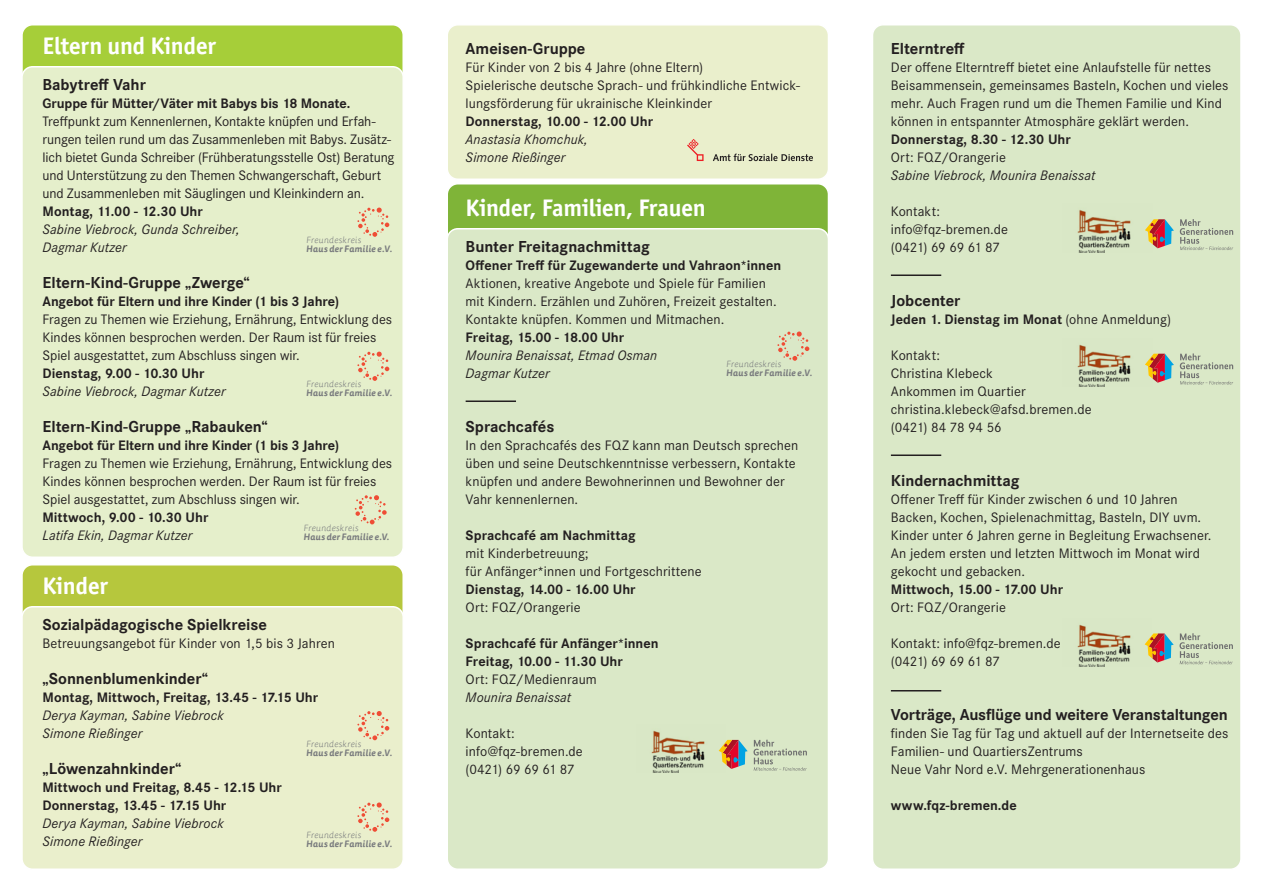
<style>
.page{position:relative;width:1263px;height:893px;background:#fff}
.page>*{position:absolute;margin:0;border:0;box-sizing:border-box;transform-origin:0 0}
.t1{font:700 24px "Officina Sans ITC Pro";letter-spacing:-.005em;color:#fff}
.t2{font:700 16.5px "Corporate S Pro";letter-spacing:-.005em;color:#231f20}
.t3{font:14.25px/18px "Corporate S Pro";letter-spacing:.005em;color:#231f20}
.t4{font:700 14.25px/18px "Corporate S Pro";color:#231f20}
.t5{font:italic 14.25px/18px "Corporate S Pro";letter-spacing:.005em;color:#231f20}
.t6{font:italic 700 9.15px "Tisa Sans OT";letter-spacing:.025em;color:#787a7d}
.t7{font:italic 300 9.15px "Tisa Sans OT";letter-spacing:.02em;color:#787a7d}
.s1{font-weight:400}
</style>
<div class="page">
<div style="left:447px;top:184px;width:381px;height:160px;background:#7fb438;border-radius:11px"></div>
<div style="left:446px;top:183px;width:383px;height:162px;border:2px solid #fff;border-radius:11px"></div>
<div style="left:447px;top:229px;width:381px;height:640px;background:#dae8c7;border-radius:11px"></div>
<div style="left:446px;top:228px;width:383px;height:642px;border:2px solid #fff;border-radius:11px"></div>
<div style="left:447px;top:25px;width:381px;height:154px;background:#eaefcc;border-radius:11px"></div>
<div style="left:446px;top:24px;width:383px;height:156px;border:2px solid #fff;border-radius:11px"></div>
<div style="left:22px;top:25px;width:381px;height:136px;background:#a6ce39;border-radius:11px"></div>
<div style="left:21px;top:24px;width:383px;height:138px;border:2px solid #fff;border-radius:11px"></div>
<div style="left:22px;top:565px;width:381px;height:172px;background:#b6c73d;border-radius:11px"></div>
<div style="left:21px;top:564px;width:383px;height:174px;border:2px solid #fff;border-radius:11px"></div>
<div style="left:22px;top:67px;width:381px;height:490px;background:#e5efcb;border-radius:11px"></div>
<div style="left:21px;top:66px;width:383px;height:492px;border:2px solid #fff;border-radius:11px"></div>
<div style="left:22px;top:607px;width:381px;height:262px;background:#eaefcc;border-radius:11px"></div>
<div style="left:21px;top:606px;width:383px;height:264px;border:2px solid #fff;border-radius:11px"></div>
<div style="left:872px;top:25px;width:369px;height:844px;background:#dae8c7;border-radius:11px"></div>
<div style="left:872px;top:24px;width:370px;height:846px;border:2px solid #fff;border-radius:11px"></div>
<img style="left:1077px;top:624px;width:68px;height:42px">
<img style="left:1077px;top:210px;width:54px;height:42px">
<img style="left:1077px;top:344px;width:54px;height:43px">
<img style="left:651px;top:730px;width:68px;height:43px">
<svg style="left:1145px;top:633px;width:88px;height:31px"></svg>
<svg style="left:1180px;top:219px;width:53px;height:31px"></svg>
<svg style="left:1145px;top:219px;width:29px;height:29px"></svg>
<svg style="left:1180px;top:353px;width:53px;height:31px"></svg>
<svg style="left:1145px;top:354px;width:29px;height:29px"></svg>
<svg style="left:719px;top:740px;width:88px;height:31px"></svg>
<hr style="left:891px;top:274px;width:50px;height:2px;background:#231f20">
<hr style="left:466px;top:400px;width:50px;height:2px;background:#231f20">
<hr style="left:891px;top:454px;width:50px;height:2px;background:#231f20">
<hr style="left:891px;top:690px;width:50px;height:1px;background:#231f20">
<svg style="left:713px;top:154px;width:100px;height:7px"></svg>
<svg style="left:687px;top:139px;width:16px;height:22px"></svg>
<svg style="left:777px;top:331px;width:32px;height:30px"></svg>
<svg style="left:357px;top:208px;width:32px;height:29px"></svg>
<svg style="left:357px;top:352px;width:32px;height:29px"></svg>
<svg style="left:355px;top:495px;width:32px;height:29px"></svg>
<svg style="left:357px;top:802px;width:32px;height:30px"></svg>
<svg style="left:357px;top:711px;width:32px;height:29px"></svg>
<h1 class="t1" style="left:43px;top:31px;width:175px">Eltern und Kinder</h1>
<p class="t2" style="left:43px;top:72px;width:105px">Babytreff Vahr</p>
<p class="t4" style="left:43px;top:93px;width:309px">Gruppe für Mütter/Väter mit Babys bis 18 Monate.</p>
<p class="t3" style="left:43px;top:111px;width:353px">Treffpunkt zum Kennenlernen, Kontakte knüpfen und Erfah&shy;rungen teilen rund um das Zusammenleben mit Babys. Zusätz&shy;lich bietet Gunda Schreiber (Frühberatungsstelle Ost) Beratung und Unterstützung zu den Themen Schwangerschaft, Geburt und Zusammenleben mit Säuglingen und Kleinkindern an.</p>
<p class="t4" style="left:43px;top:201px;width:162px">Montag, 11.00 - 12.30 Uhr</p>
<p class="t5" style="left:43px;top:219px;width:199px">Sabine Viebrock, Gunda Schreiber,<br>Dagmar Kutzer</p>
<p class="t2" style="left:43px;top:270px;width:209px">Eltern-Kind-Gruppe „Zwerge“</p>
<p class="t4" style="left:43px;top:291px;width:298px">Angebot für Eltern und ihre Kinder (1 bis 3 Jahre)</p>
<p class="t3" style="left:43px;top:309px;width:351px">Fragen zu Themen wie Erziehung, Ernährung, Entwicklung des<br>Kindes können besprochen werden. Der Raum ist für freies<br>Spiel ausgestattet, zum Abschluss singen wir.</p>
<p class="t4" style="left:43px;top:363px;width:163px">Dienstag, 9.00 - 10.30 Uhr</p>
<p class="t5" style="left:43px;top:381px;width:185px">Sabine Viebrock, Dagmar Kutzer</p>
<p class="t2" style="left:43px;top:414px;width:227px">Eltern-Kind-Gruppe „Rabauken“</p>
<p class="t4" style="left:43px;top:435px;width:298px">Angebot für Eltern und ihre Kinder (1 bis 3 Jahre)</p>
<p class="t3" style="left:43px;top:453px;width:351px">Fragen zu Themen wie Erziehung, Ernährung, Entwicklung des<br>Kindes können besprochen werden. Der Raum ist für freies<br>Spiel ausgestattet, zum Abschluss singen wir.</p>
<p class="t4" style="left:43px;top:507px;width:167px">Mittwoch, 9.00 - 10.30 Uhr</p>
<p class="t5" style="left:43px;top:525px;width:151px">Latifa Ekin, Dagmar Kutzer</p>
<p class="t7" style="left:306px;top:235px;width:56px">Freundeskreis</p>
<p class="t6" style="left:306px;top:243px;width:87px">Haus der Familie e.V.</p>
<p class="t7" style="left:306px;top:379px;width:56px">Freundeskreis</p>
<p class="t6" style="left:306px;top:387px;width:87px">Haus der Familie e.V.</p>
<p class="t7" style="left:303px;top:522px;width:56px">Freundeskreis</p>
<p class="t6" style="left:303px;top:531px;width:87px">Haus der Familie e.V.</p>
<h1 class="t1" style="left:43px;top:571px;width:67px">Kinder</h1>
<p class="t2" style="left:43px;top:612px;width:226px">Sozialpädagogische Spielkreise</p>
<p class="t3" style="left:43px;top:633px;width:294px">Betreuungsangebot für Kinder von 1,5 bis 3 Jahren</p>
<p class="t2" style="left:43px;top:666px;width:167px">„Sonnenblumenkinder“</p>
<p class="t4" style="left:43px;top:687px;width:277px">Montag, Mittwoch, Freitag, 13.45 - 17.15 Uhr</p>
<p class="t5" style="left:43px;top:705px;width:183px">Derya Kayman, Sabine Viebrock<br>Simone Rießinger</p>
<p class="t2" style="left:43px;top:756px;width:140px">„Löwenzahnkinder“</p>
<p class="t4" style="left:43px;top:777px;width:241px">Mittwoch und Freitag, 8.45 - 12.15 Uhr<br>Donnerstag, 13.45 - 17.15 Uhr</p>
<p class="t5" style="left:43px;top:813px;width:183px">Derya Kayman, Sabine Viebrock<br>Simone Rießinger</p>
<p class="t7" style="left:306px;top:738px;width:56px">Freundeskreis</p>
<p class="t6" style="left:306px;top:747px;width:87px">Haus der Familie e.V.</p>
<p class="t7" style="left:306px;top:830px;width:56px">Freundeskreis</p>
<p class="t6" style="left:306px;top:838px;width:87px">Haus der Familie e.V.</p>
<p class="t2" style="left:466px;top:36px;width:121px">Ameisen-Gruppe</p>
<p class="t3" style="left:466px;top:57px;width:336px">Für Kinder von 2 bis 4 Jahre (ohne Eltern)<br>Spielerische deutsche Sprach- und frühkindliche Entwick&shy;lungsförderung für ukrainische Kleinkinder</p>
<p class="t4" style="left:466px;top:111px;width:189px">Donnerstag, 10.00 - 12.00 Uhr</p>
<p class="t5" style="left:466px;top:129px;width:124px">Anastasia Khomchuk,<br>Simone Rießinger</p>
<h1 class="t1" style="left:466px;top:193px;width:242px">Kinder, Familien, Frauen</h1>
<p class="t2" style="left:466px;top:234px;width:186px">Bunter Freitagnachmittag</p>
<p class="t4" style="left:466px;top:255px;width:317px">Offener Treff für Zugewanderte und Vahraon*innen</p>
<p class="t3" style="left:466px;top:273px;width:313px">Aktionen, kreative Angebote und Spiele für Familien mit Kindern. Erzählen und Zuhören, Freizeit gestalten.<br>Kontakte knüpfen. Kommen und Mitmachen.</p>
<p class="t4" style="left:466px;top:327px;width:160px">Freitag, 15.00 - 18.00 Uhr</p>
<p class="t5" style="left:466px;top:345px;width:193px">Mounira Benaissat, Etmad Osman<br>Dagmar Kutzer</p>
<p class="t2" style="left:466px;top:414px;width:90px">Sprachcafés</p>
<p class="t3" style="left:466px;top:435px;width:334px">In den Sprachcafés des FQZ kann man Deutsch sprechen üben und seine Deutschkenntnisse verbessern, Kontakte knüpfen und andere Bewohnerinnen und Bewohner der Vahr kennenlernen.</p>
<p class="t4" style="left:466px;top:525px;width:171px">Sprachcafé am Nachmittag</p>
<p class="t3" style="left:466px;top:543px;width:238px">mit Kinderbetreuung;<br>für Anfänger*innen und Fortgeschrittene</p>
<p class="t4" style="left:466px;top:579px;width:172px">Dienstag, 14.00 - 16.00 Uhr</p>
<p class="t3" style="left:466px;top:597px;width:117px">Ort: FQZ/Orangerie</p>
<p class="t4" style="left:466px;top:633px;width:195px">Sprachcafé für Anfänger*innen<br>Freitag, 10.00 - 11.30 Uhr</p>
<p class="t3" style="left:466px;top:669px;width:133px">Ort: FQZ/Medienraum</p>
<p class="t5" style="left:466px;top:687px;width:107px">Mounira Benaissat</p>
<p class="t3" style="left:466px;top:723px;width:119px">Kontakt: info@fqz-bremen.de (0421) 69 69 61 87</p>
<p class="t7" style="left:726px;top:359px;width:56px">Freundeskreis</p>
<p class="t6" style="left:726px;top:367px;width:87px">Haus der Familie e.V.</p>
<p class="t2" style="left:891px;top:36px;width:75px">Elterntreff</p>
<p class="t3" style="left:891px;top:57px;width:339px">Der offene Elterntreff bietet eine Anlaufstelle für nettes Beisammensein, gemeinsames Basteln, Kochen und vieles mehr. Auch Fragen rund um die Themen Familie und Kind können in entspannter Atmosphäre geklärt werden.</p>
<p class="t4" style="left:891px;top:129px;width:181px">Donnerstag, 8.30 - 12.30 Uhr</p>
<p class="t3" style="left:891px;top:147px;width:117px">Ort: FQZ/Orangerie</p>
<p class="t5" style="left:891px;top:165px;width:206px">Sabine Viebrock, Mounira Benaissat</p>
<p class="t3" style="left:891px;top:201px;width:119px">Kontakt: info@fqz-bremen.de (0421) 69 69 61 87</p>
<p class="t2" style="left:891px;top:288px;width:71px">Jobcenter</p>
<p class="t4" style="left:891px;top:309px;width:282px">Jeden 1. Dienstag im Monat <span class="s1">(ohne Anmeldung)</span></p>
<p class="t3" style="left:891px;top:345px;width:202px">Kontakt:<br>Christina Klebeck<br>Ankommen im Quartier christina.klebeck@afsd.bremen.de (0421) 84 78 94 56</p>
<p class="t2" style="left:891px;top:468px;width:130px">Kindernachmittag</p>
<p class="t3" style="left:891px;top:489px;width:322px">Offener Treff für Kinder zwischen 6 und 10 Jahren Backen, Kochen, Spielenachmittag, Basteln, DIY uvm.<br>Kinder unter 6 Jahren gerne in Begleitung Erwachsener.<br>An jedem ersten und letzten Mittwoch im Monat wird gekocht und gebacken.</p>
<p class="t4" style="left:891px;top:579px;width:174px">Mittwoch, 15.00 - 17.00 Uhr</p>
<p class="t3" style="left:891px;top:597px;width:117px">Ort: FQZ/Orangerie</p>
<p class="t3" style="left:891px;top:633px;width:171px">Kontakt: info@fqz-bremen.de (0421) 69 69 61 87</p>
<p class="t2" style="left:891px;top:702px;width:338px">Vorträge, Ausflüge und weitere Veranstaltungen</p>
<p class="t3" style="left:891px;top:723px;width:339px">finden Sie Tag für Tag und aktuell auf der Internetseite des<br>Familien- und QuartiersZentrums<br>Neue Vahr Nord e.V. Mehrgenerationenhaus</p>
<p class="t4" style="left:891px;top:795px;width:127px">www.fqz-bremen.de</p>
</div>
